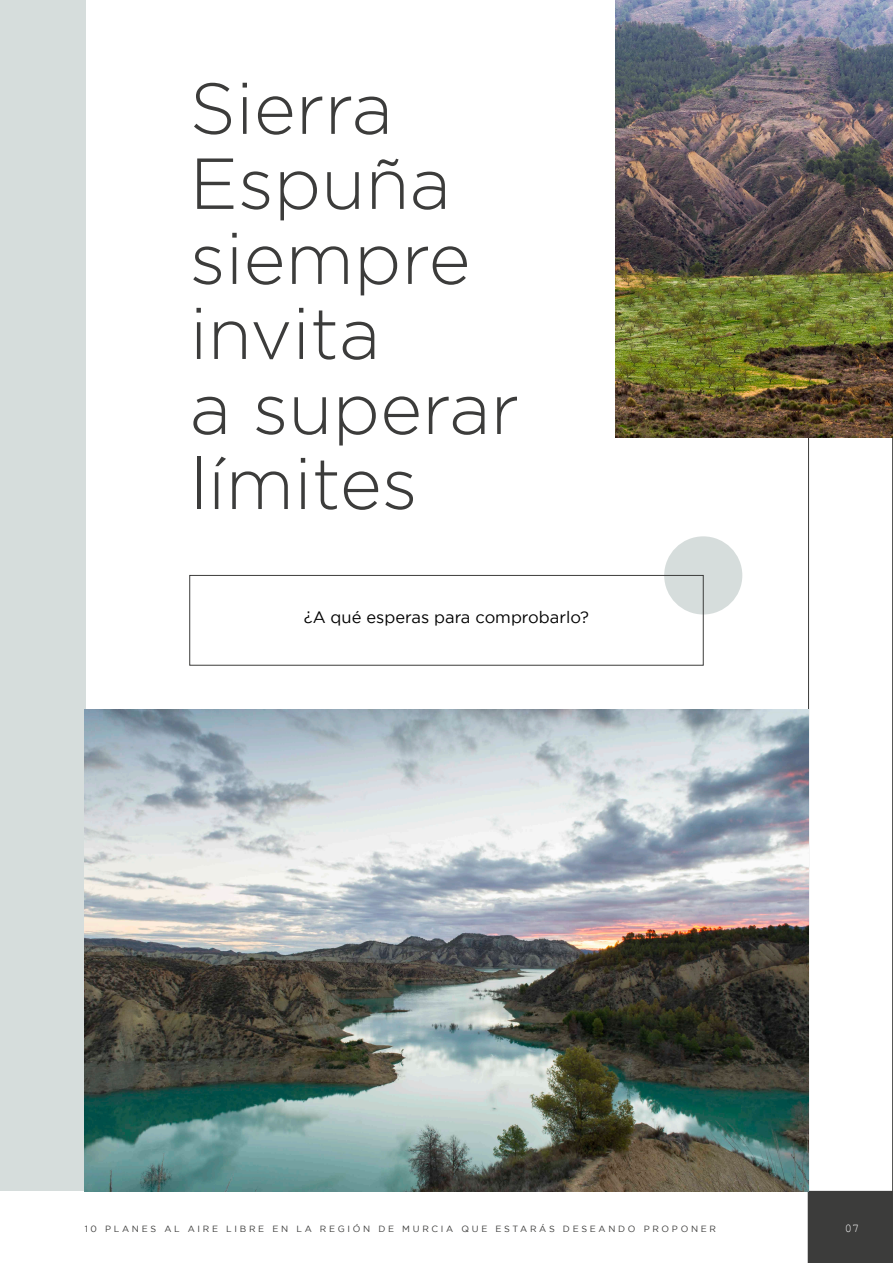
<style>
.page{position:relative;width:893px;height:1263px;background:#fff}
.page>*{position:absolute;margin:0;border:0;box-sizing:border-box;transform-origin:0 0}
.t1{font:300 72px/75px "Gotham";color:#3c3c3b}
.t2{font:16.5px "Gotham";color:#000}
.t3{font:12px "Courier New";color:#fff}
.t4{font:9px "Gotham";letter-spacing:.3em;color:#3c3c3b}
</style>
<div class="page">
<div style="left:664px;top:536px;width:78px;height:78px;background:#d6dddc;border-radius:50%"></div>
<div style="left:0;top:0;width:85px;height:1191px;background:#d6dddc"></div>
<div style="left:808px;top:0;width:85px;height:1263px;border:1px solid #3c3c3b"></div>
<div style="left:808px;top:1191px;width:85px;height:72px;background:#3c3c3b"></div>
<img style="left:84px;top:709px;width:724px;height:482px">
<div style="left:190px;top:575px;width:513px;height:90px;border:1px solid #3c3c3b"></div>
<img style="left:615px;top:1px;width:278px;height:437px">
<h1 class="t1" style="left:190px;top:70px;width:331px">Sierra<br>Espuña siempre invita<br>a superar límites</h1>
<h2 class="t2" style="left:304px;top:608px;width:287px">¿A qué esperas para comprobarlo?</h2>
<p class="t4" style="left:85px;top:1224px;width:633px">10 PLANES AL AIRE LIBRE EN LA REGIÓN DE MURCIA QUE ESTARÁS DESEANDO PROPONER</p>
<h3 class="t3" style="left:845px;top:1221px;width:16px">07</h3>
</div>
